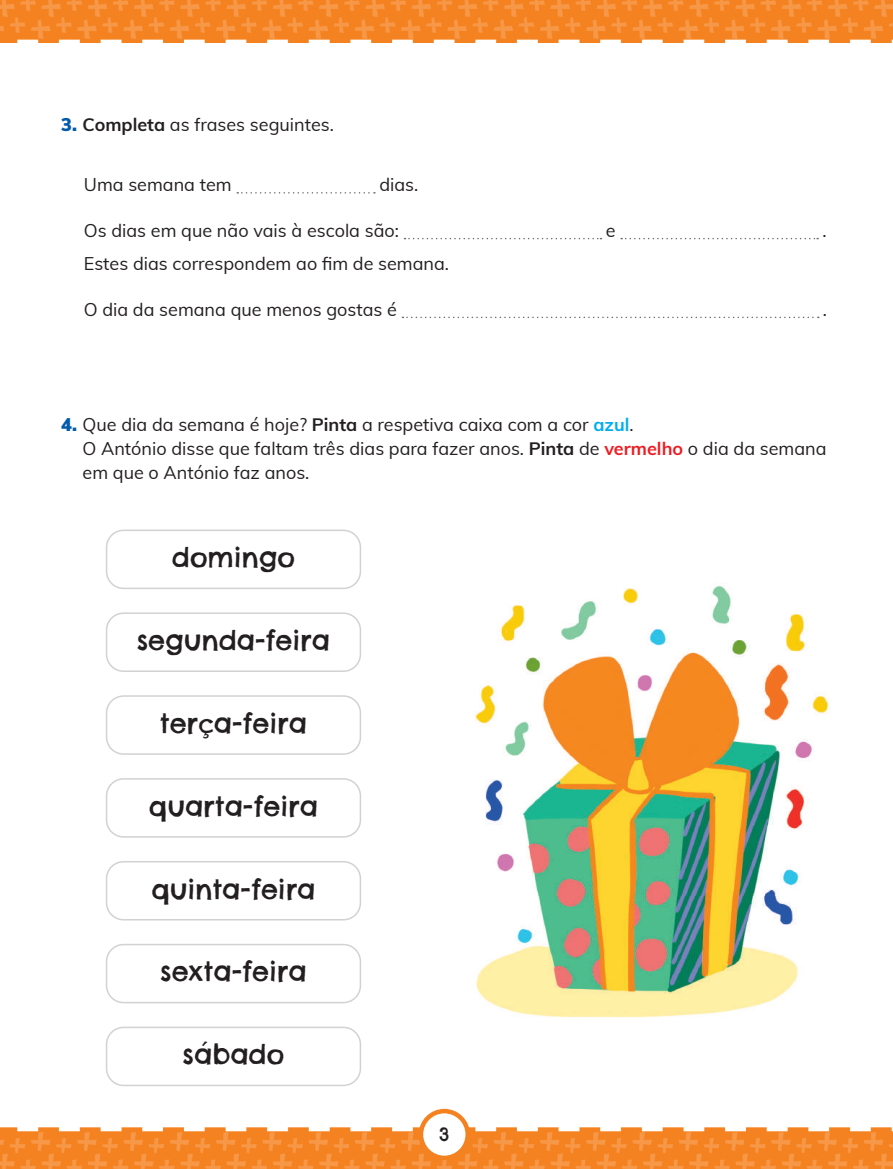
<style>
.page{position:relative;width:893px;height:1169px;background:#fff}
.page>*{position:absolute;margin:0;border:0;box-sizing:border-box;transform-origin:0 0}
.t1{font:27px "Chelsea Market Pro";color:#231f20}
.t2{font:18px/24px "Muli";color:#231f20}
.t3{font:18px "Chelsea Market Pro";color:#231f20}
.s1{font-weight:900;color:#015aaa}
.s2{font-weight:700}
.s3{font-weight:700;color:#00aeef}
.s4{font-weight:700;color:#ee1d23}
</style>
<div class="page">
<div style="left:106px;top:1026px;width:255px;height:60px;border:2px solid #d1d2d4;border-radius:17px"></div>
<div style="left:106px;top:529px;width:255px;height:60px;border:2px solid #d1d2d4;border-radius:17px"></div>
<div style="left:106px;top:612px;width:255px;height:60px;border:2px solid #d1d2d4;border-radius:17px"></div>
<div style="left:106px;top:695px;width:255px;height:60px;border:2px solid #d1d2d4;border-radius:17px"></div>
<div style="left:106px;top:861px;width:255px;height:59px;border:2px solid #d1d2d4;border-radius:17px"></div>
<div style="left:106px;top:778px;width:255px;height:59px;border:2px solid #d1d2d4;border-radius:17px"></div>
<div style="left:106px;top:944px;width:255px;height:59px;border:2px solid #d1d2d4;border-radius:17px"></div>
<svg style="left:237px;top:192px;width:138px;height:2px"></svg>
<svg style="left:404px;top:238px;width:197px;height:1px"></svg>
<svg style="left:621px;top:238px;width:196px;height:1px"></svg>
<svg style="left:402px;top:317px;width:416px;height:1px"></svg>
<img style="left:475px;top:586px;width:353px;height:432px">
<img style="left:0;top:1127px;width:892px;height:42px">
<div style="left:421px;top:1111px;width:46px;height:47px;background:#fff;border-radius:50%"></div>
<div style="left:418px;top:1109px;width:52px;height:51px;border:4px solid #f58220;border-radius:50%"></div>
<img style="left:0;top:0;width:892px;height:43px">
<p class="t2" style="left:61px;top:112px;width:274px"><span class="s1">3.</span> <span class="s2">Completa</span> as frases seguintes.</p>
<p class="t2" style="left:84px;top:172px;width:149px">Uma semana tem</p>
<p class="t2" style="left:379px;top:172px;width:40px">dias.</p>
<p class="t2" style="left:84px;top:218px;width:316px">Os dias em que não vais à escola são:</p>
<p class="t2" style="left:605px;top:218px;width:11px">e</p>
<p class="t2" style="left:822px;top:218px;width:6px">.</p>
<p class="t2" style="left:84px;top:251px;width:366px">Estes dias correspondem ao fim de semana.</p>
<p class="t2" style="left:84px;top:297px;width:314px">O dia da semana que menos gostas é</p>
<p class="t2" style="left:822px;top:297px;width:6px">.</p>
<p class="t2" style="left:83px;top:412px;width:745px;text-indent:-21px"><span class="s1">4.</span> Que dia da semana é hoje? <span class="s2">Pinta</span> a respetiva caixa com a cor <span class="s3">azul</span>.<br>O António disse que faltam três dias para fazer anos. <span class="s2">Pinta</span> de <span class="s4">vermelho</span> o dia da semana em que o António faz anos.</p>
<h1 class="t1" style="left:172px;top:540px;width:124px">domingo</h1>
<h1 class="t1" style="left:137px;top:623px;width:195px">segunda-feira</h1>
<h1 class="t1" style="left:160px;top:706px;width:149px">terça-feira</h1>
<h1 class="t1" style="left:149px;top:788px;width:170px">quarta-feira</h1>
<h1 class="t1" style="left:151px;top:871px;width:165px">quinta-feira</h1>
<h1 class="t1" style="left:160px;top:954px;width:148px">sexta-feira</h1>
<h1 class="t1" style="left:182px;top:1037px;width:103px">sábado</h1>
<p class="t3" style="left:439px;top:1123px;width:12px">3</p>
</div>
